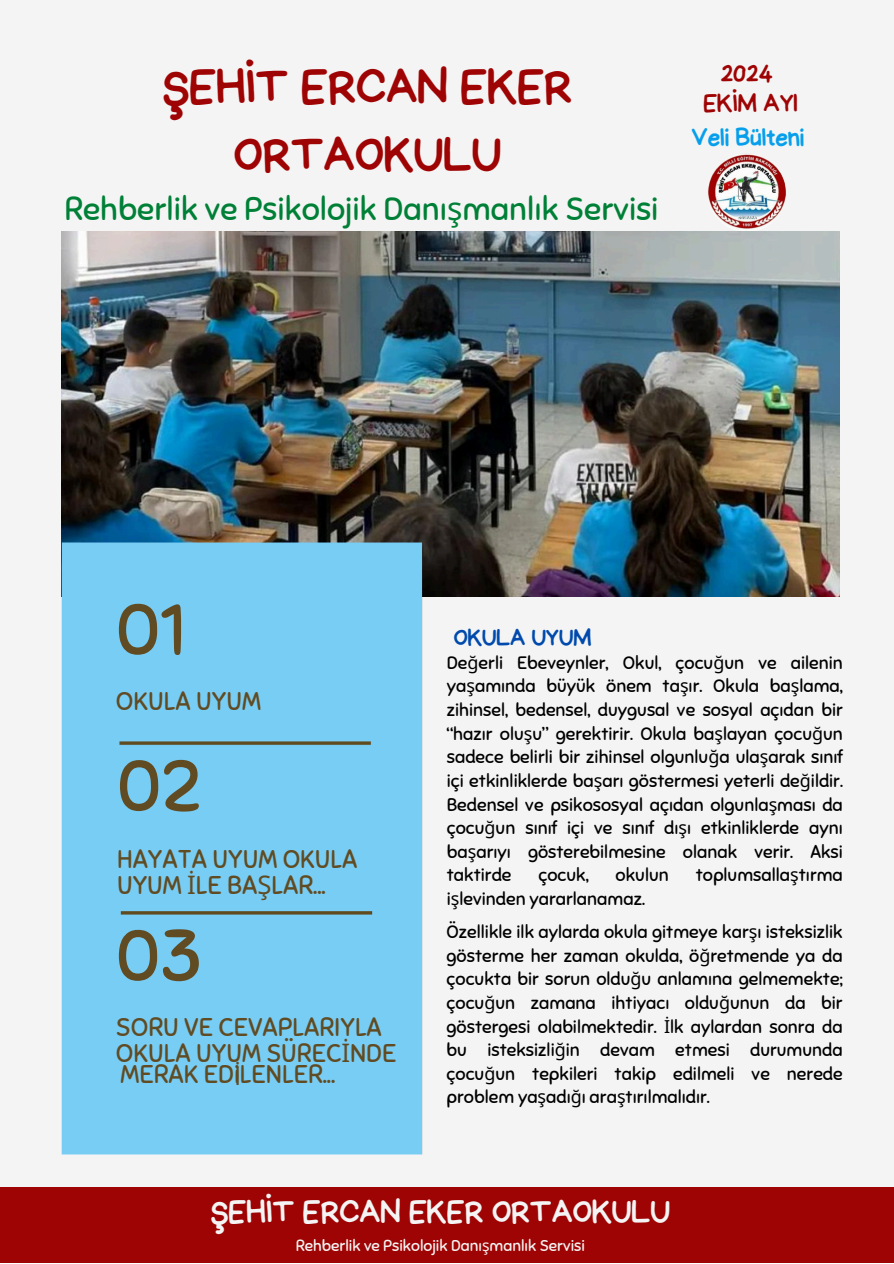
<style>
.page{position:relative;width:894px;height:1264px;background:#fff}
.page>*{position:absolute;margin:0;border:0;box-sizing:border-box;transform-origin:0 0}
.t1{font:72.6px "Sniglet";color:#614b22}
.t2{font:49.5px/67.5px "Handyman";color:#9f0404;text-align:center}
.t3{font:33px "Handyman";color:#f4f4f4}
.t4{font:32.25px "Sniglet";color:#008037}
.t5{font:25.65px/25.8px "Sniglet";color:#614b22}
.t6{font:25.65px "Open Sans";color:#614b22}
.t7{font:25.5px/29.2px "Handyman";color:#9f0404;text-align:center}
.t8{font:25.5px "Handyman";color:#079feb}
.t9{font:24px "Handyman";color:#004aad}
.t10{font:18px/23.7px "Sniglet";color:#000;text-align:justify}
.t11{font:15.6px "Sniglet";color:#f4f4f4}
.s1{font-family:"Noto Sans"}
</style>
<div class="page">
<div style="left:0;top:0;width:892px;height:1262px;background:#f4f4f4"></div>
<img style="left:707px;top:153px;width:79px;height:79px;border-radius:50%">
<img style="left:62px;top:232px;width:777px;height:364px">
<div style="left:61px;top:536px;width:368px;height:619px;background:#78cdf5"></div>
<div style="left:0;top:1187px;width:892px;height:75px;background:#9f0404"></div>
<p class="t2" style="left:163px;top:54px;width:411px">ŞEHİT ERCAN EKER<br>ORTAOKULU</p>
<p class="t4" style="left:64px;top:190px;width:595px">Rehberlik ve Psikolojik Danı<span class="s1">ş</span>manlık Servisi</p>
<h4 class="t7" style="left:703px;top:59px;width:96px">2024<br>EKİM AYI</h4>
<h4 class="t8" style="left:691px;top:125px;width:114px">Veli Bülteni</h4>
<p class="t1" style="left:116px;top:585px;width:71px">01</p>
<h2 class="t5" style="left:116px;top:688px;width:146px">OKULA UYUM</h2>
<p class="t1" style="left:117px;top:741px;width:87px">02</p>
<p class="t5" style="left:117px;top:847px;width:242px">HAYATA UYUM OKULA<br>UYUM <span class="s1">İ</span>LE BA<span class="s1">Ş</span>LAR...</p>
<h2 class="t1" style="left:116px;top:911px;width:88px">03</h2>
<h2 class="t5" style="left:116px;top:1014px;width:282px">SORU VE CEVAPLARIYLA<br>OKULA UYUM SÜREC<span class="s1">İ</span>NDE</h2>
<h2 class="t6" style="left:234px;top:1057px;width:9px">İ</h2>
<h3 class="t5" style="left:121px;top:1061px;width:216px">MERAK EDiLENLER...</h3>
<p class="t9" style="left:453px;top:625px;width:139px">OKULA UYUM</p>
<h2 class="t10" style="left:446px;top:651px;width:397px">De<span class="s1">ğ</span>erli Ebeveynler, Okul, çocu<span class="s1">ğ</span>un ve ailenin ya<span class="s1">ş</span>amında büyük önem ta<span class="s1">ş</span>ır. Okula ba<span class="s1">ş</span>lama, zihinsel, bedensel, duygusal ve sosyal açıdan bir “hazır olu<span class="s1">ş</span>u” gerektirir. Okula ba<span class="s1">ş</span>layan çocu<span class="s1">ğ</span>un sadece belirli bir zihinsel olgunlu<span class="s1">ğ</span>a ula<span class="s1">ş</span>arak sınıf içi etkinliklerde ba<span class="s1">ş</span>arı göstermesi yeterli de<span class="s1">ğ</span>ildir.<br>Bedensel ve psikososyal açıdan olgunla<span class="s1">ş</span>ması da çocu<span class="s1">ğ</span>un sınıf içi ve sınıf dı<span class="s1">ş</span>ı etkinliklerde aynı ba<span class="s1">ş</span>arıyı gösterebilmesine olanak verir. Aksi taktirde</h2>
<h2 class="t10" style="left:538px;top:863px;width:52px">çocuk,</h2>
<h2 class="t10" style="left:615px;top:863px;width:55px">okulun</h2>
<h2 class="t10" style="left:695px;top:863px;width:149px">toplumsalla<span class="s1">ş</span>tırma</h2>
<h2 class="t10" style="left:446px;top:887px;width:200px">i<span class="s1">ş</span>levinden yararlanamaz.</h2>
<p class="t10" style="left:446px;top:920px;width:397px">Özellikle ilk aylarda okula gitmeye kar<span class="s1">ş</span>ı isteksizlik gösterme her zaman okulda, ö<span class="s1">ğ</span>retmende ya da çocukta bir sorun oldu<span class="s1">ğ</span>u anlamına gelmemekte; çocu<span class="s1">ğ</span>un zamana ihtiyacı oldu<span class="s1">ğ</span>unun da bir göstergesi olabilmektedir. <span class="s1">İ</span>lk aylardan sonra da bu isteksizli<span class="s1">ğ</span>in devam etmesi durumunda çocu<span class="s1">ğ</span>un tepkileri takip edilmeli ve nerede problem ya<span class="s1">ş</span>adı<span class="s1">ğ</span>ı ara<span class="s1">ş</span>tırılmalıdır.</p>
<h4 class="t3" style="left:211px;top:1195px;width:460px">ŞEHİT ERCAN EKER ORTAOKULU</h4>
<p class="t11" style="left:296px;top:1235px;width:290px">Rehberlik ve Psikolojik Danı<span class="s1">ş</span>manlık Servisi</p>
</div>
